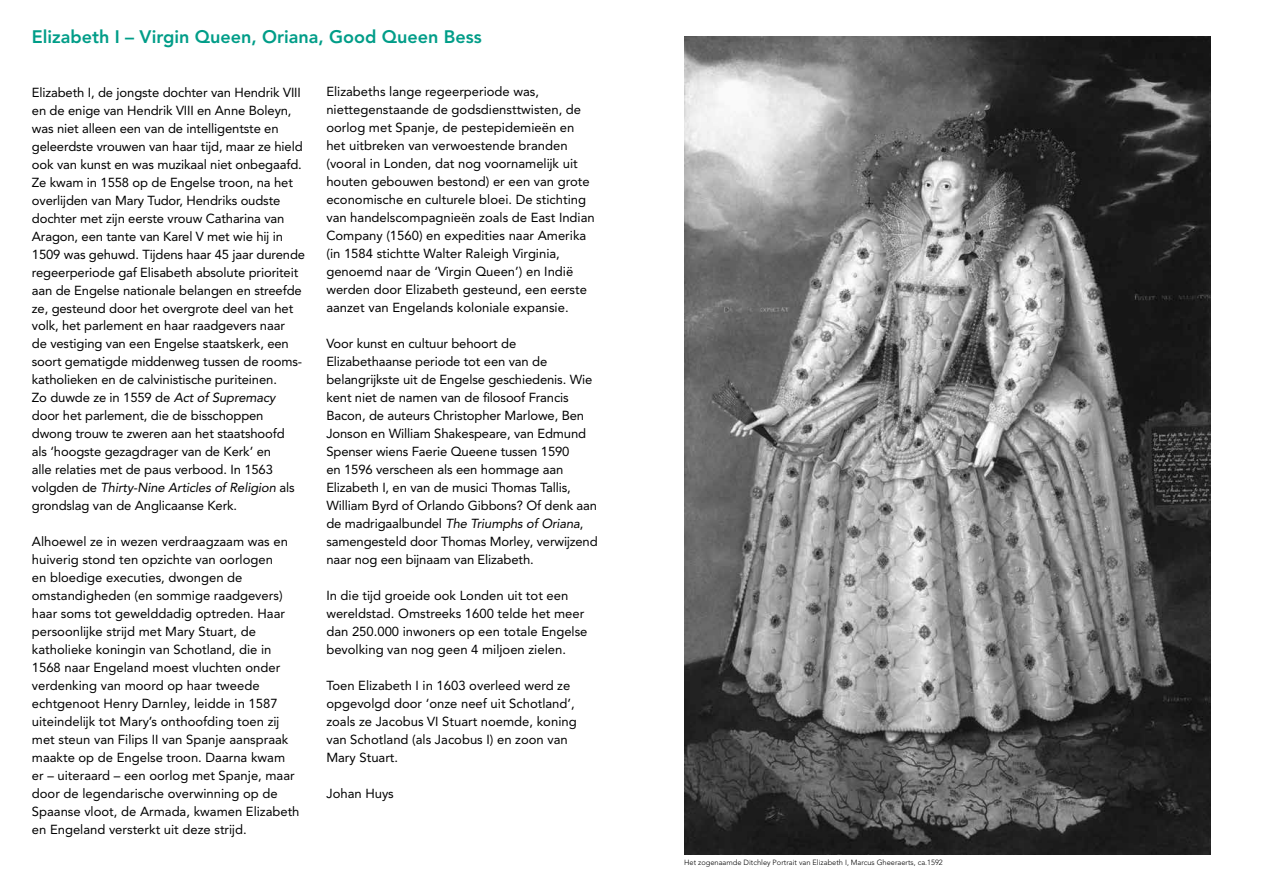
<style>
.page{position:relative;width:1263px;height:893px;background:#fff}
.page>*{position:absolute;margin:0;border:0;box-sizing:border-box;transform-origin:0 0}
.t1{font:800 18px "Avenir LT Pro";color:#009d88}
.t2{font:13.05px/18px "Avenir LT Pro";color:#000}
.t3{font:300 7.5px "Avenir LT Pro";color:#000}
.s1{font-style:italic}
</style>
<div class="page">
<img style="left:684px;top:36px;width:526px;height:819px">
<h1 class="t1" style="left:32px;top:26px;width:451px">Elizabeth I – Virgin Queen, Oriana, Good Queen Bess</h1>
<p class="t2" style="left:32px;top:83px;width:275px">Elizabeth I, de jongste dochter van Hendrik VIII en de enige van Hendrik VIII en Anne Boleyn, was niet alleen een van de intelligentste en geleerdste vrouwen van haar tijd, maar ze hield ook van kunst en was muzikaal niet onbegaafd.<br>Ze kwam in 1558 op de Engelse troon, na het overlijden van Mary Tudor, Hendriks oudste dochter met zijn eerste vrouw Catharina van Aragon, een tante van Karel V met wie hij in 1509 was gehuwd. Tijdens haar 45 jaar durende regeerperiode gaf Elisabeth absolute prioriteit aan de Engelse nationale belangen en streefde ze, gesteund door het overgrote deel van het volk, het parlement en haar raadgevers naar<br>de vestiging van een Engelse staatskerk, een soort gematigde middenweg tussen de rooms&shy;katholieken en de calvinistische puriteinen.<br>Zo duwde ze in 1559 de <span class="s1">Act of Supremacy </span>door het parlement, die de bisschoppen dwong trouw te zweren aan het staatshoofd<br>als ‘hoogste gezagdrager van de Kerk’ en<br>alle relaties met de paus verbood. In 1563 volgden de <span class="s1">Thirty-Nine Articles of Religion</span> als grondslag van de Anglicaanse Kerk.</p>
<p class="t2" style="left:32px;top:533px;width:269px">Alhoewel ze in wezen verdraagzaam was en huiverig stond ten opzichte van oorlogen<br>en bloedige executies, dwongen de omstandigheden (en sommige raadgevers) haar soms tot gewelddadig optreden. Haar persoonlijke strijd met Mary Stuart, de katholieke koningin van Schotland, die in 1568 naar Engeland moest vluchten onder verdenking van moord op haar tweede echtgenoot Henry Darnley, leidde in 1587 uiteindelijk tot Mary’s onthoofding toen zij met steun van Filips II van Spanje aanspraak maakte op de Engelse troon. Daarna kwam er – uiteraard – een oorlog met Spanje, maar door de legendarische overwinning op de Spaanse vloot, de Armada, kwamen Elizabeth en Engeland versterkt uit deze strijd.</p>
<p class="t2" style="left:326px;top:83px;width:270px">Elizabeths lange regeerperiode was, niettegenstaande de godsdiensttwisten, de oorlog met Spanje, de pestepidemieën en het uitbreken van verwoestende branden (vooral in Londen, dat nog voornamelijk uit houten gebouwen bestond) er een van grote economische en culturele bloei. De stichting van handelscompagnieën zoals de East Indian Company (1560) en expedities naar Amerika (in 1584 stichtte Walter Raleigh Virginia, genoemd naar de ‘Virgin Queen’) en Indië werden door Elizabeth gesteund, een eerste aanzet van Engelands koloniale expansie.</p>
<p class="t2" style="left:326px;top:335px;width:273px">Voor kunst en cultuur behoort de Elizabethaanse periode tot een van de belangrijkste uit de Engelse geschiedenis. Wie kent niet de namen van de filosoof Francis Bacon, de auteurs Christopher Marlowe, Ben Jonson en William Shakespeare, van Edmund Spenser wiens Faerie Queene tussen 1590<br>en 1596 verscheen als een hommage aan Elizabeth I, en van de musici Thomas Tallis, William Byrd of Orlando Gibbons? Of denk aan de madrigaalbundel <span class="s1">The Triumphs of Oriana</span>, samengesteld door Thomas Morley, verwijzend naar nog een bijnaam van Elizabeth.</p>
<p class="t2" style="left:326px;top:587px;width:263px">In die tijd groeide ook Londen uit tot een wereldstad. Omstreeks 1600 telde het meer dan 250.000 inwoners op een totale Engelse bevolking van nog geen 4 miljoen zielen.</p>
<p class="t2" style="left:326px;top:677px;width:252px">Toen Elizabeth I in 1603 overleed werd ze opgevolgd door ‘onze neef uit Schotland’, zoals ze Jacobus VI Stuart noemde, koning van Schotland (als Jacobus I) en zoon van Mary Stuart.</p>
<p class="t2" style="left:326px;top:785px;width:69px">Johan Huys</p>
<p class="t3" style="left:684px;top:858px;width:260px">Het zogenaamde Ditchley Portrait van Elizabeth I, Marcus Gheeraerts, ca.1592</p>
</div>
